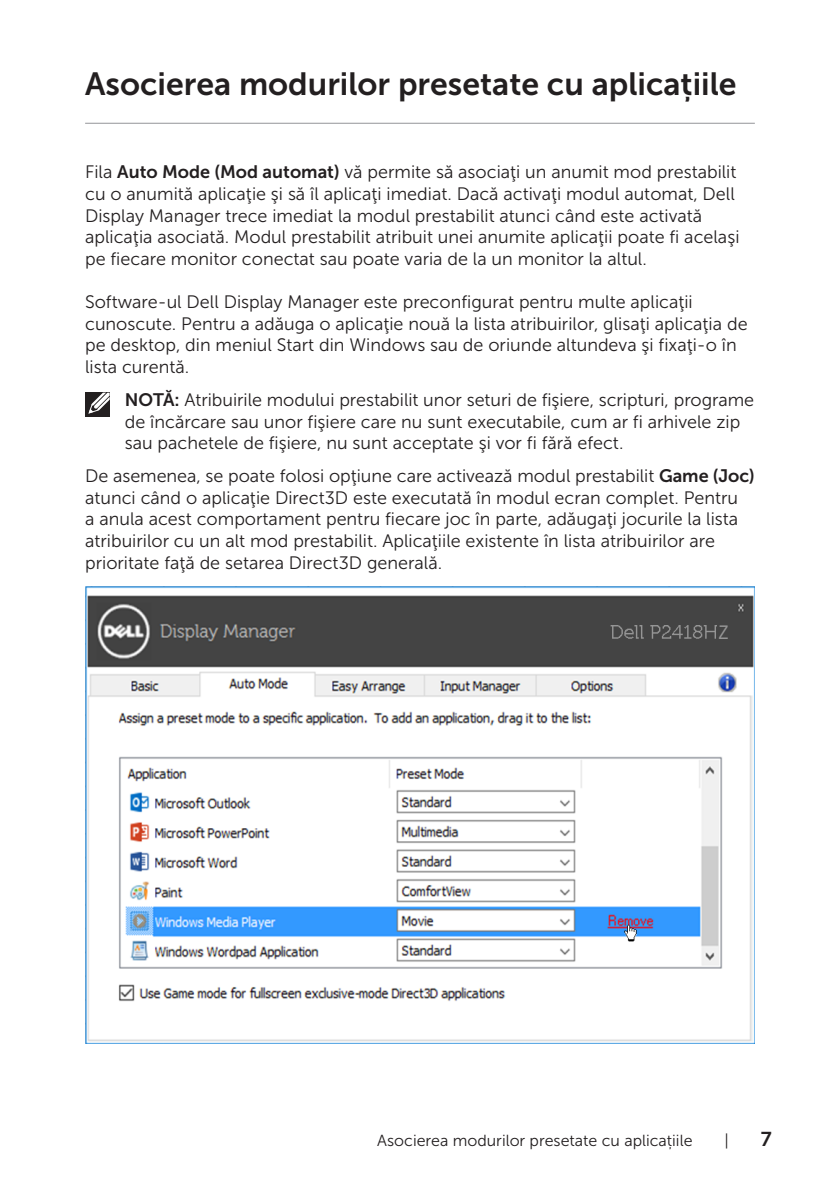
<style>
.page{position:relative;width:840px;height:1191px;background:#fff}
.page>*{position:absolute;margin:0;border:0;box-sizing:border-box;transform-origin:0 0}
.Contents{font:32px "Museo Sans For Dell 700";color:#231f20}
.t1{font:20px "Museo Sans For Dell 700";color:#231f20}
.t2{font:18.8px "Arial Narrow";color:#959595}
.text{font:18px/21.6px "Museo Sans For Dell 300";color:#231f20}
.t3{font:16px "Museo Sans For Dell 300";color:#231f20}
.s1{font-family:"Museo Sans For Dell 700"}
</style>
<div class="page">
<hr style="left:85px;top:123px;width:669px;height:1px;background:#939598">
<div style="left:85px;top:393px;width:24px;height:24px;background:#231f20"></div>
<svg style="left:87px;top:392px;width:23px;height:22px"></svg>
<img style="left:85px;top:586px;width:669px;height:457px">
<div style="left:717px;top:621px;width:14px;height:19px;background:#444"></div>
<p class="Contents" style="left:85px;top:66px;width:652px">Asocierea modurilor presetate cu aplicațiile</p>
<p class="text" style="left:85px;top:162px;width:655px">Fila <span class="s1">Auto Mode (Mod automat)</span> vă permite să asociaţi un anumit mod prestabilit cu o anumită aplicaţie şi să îl aplicaţi imediat. Dacă activaţi modul automat, Dell Display Manager trece imediat la modul prestabilit atunci când este activată aplicaţia asociată. Modul prestabilit atribuit unei anumite aplicaţii poate fi acelaşi pe fiecare monitor conectat sau poate varia de la un monitor la altul.</p>
<p class="text" style="left:85px;top:291px;width:663px">Software-ul Dell Display Manager este preconfigurat pentru multe aplicaţii cunoscute. Pentru a adăuga o aplicaţie nouă la lista atribuirilor, glisaţi aplicaţia de pe desktop, din meniul Start din Windows sau de oriunde altundeva şi fixaţi-o în lista curentă.</p>
<p class="text" style="left:125px;top:389px;width:630px"><span class="s1">NOTĂ:</span> Atribuirile modului prestabilit unor seturi de fişiere, scripturi, programe de încărcare sau unor fişiere care nu sunt executabile, cum ar fi arhivele zip sau pachetele de fişiere, nu sunt acceptate şi vor fi fără efect.</p>
<p class="text" style="left:85px;top:465px;width:670px">De asemenea, se poate folosi opţiune care activează modul prestabilit <span class="s1">Game (Joc) </span>atunci când o aplicaţie Direct3D este executată în modul ecran complet. Pentru<br>a anula acest comportament pentru fiecare joc în parte, adăugaţi jocurile la lista atribuirilor cu un alt mod prestabilit. Aplicaţiile existente în lista atribuirilor are prioritate faţă de setarea Direct3D generală.</p>
<p class="t2" style="left:718px;top:618px;width:11px">Z</p>
<p class="t3" style="left:377px;top:1131px;width:316px">Asocierea modurilor presetate cu aplicațiile</p>
<p class="t3" style="left:724px;top:1131px;width:6px">|</p>
<p class="t1" style="left:760px;top:1127px;width:12px">7</p>
</div>
